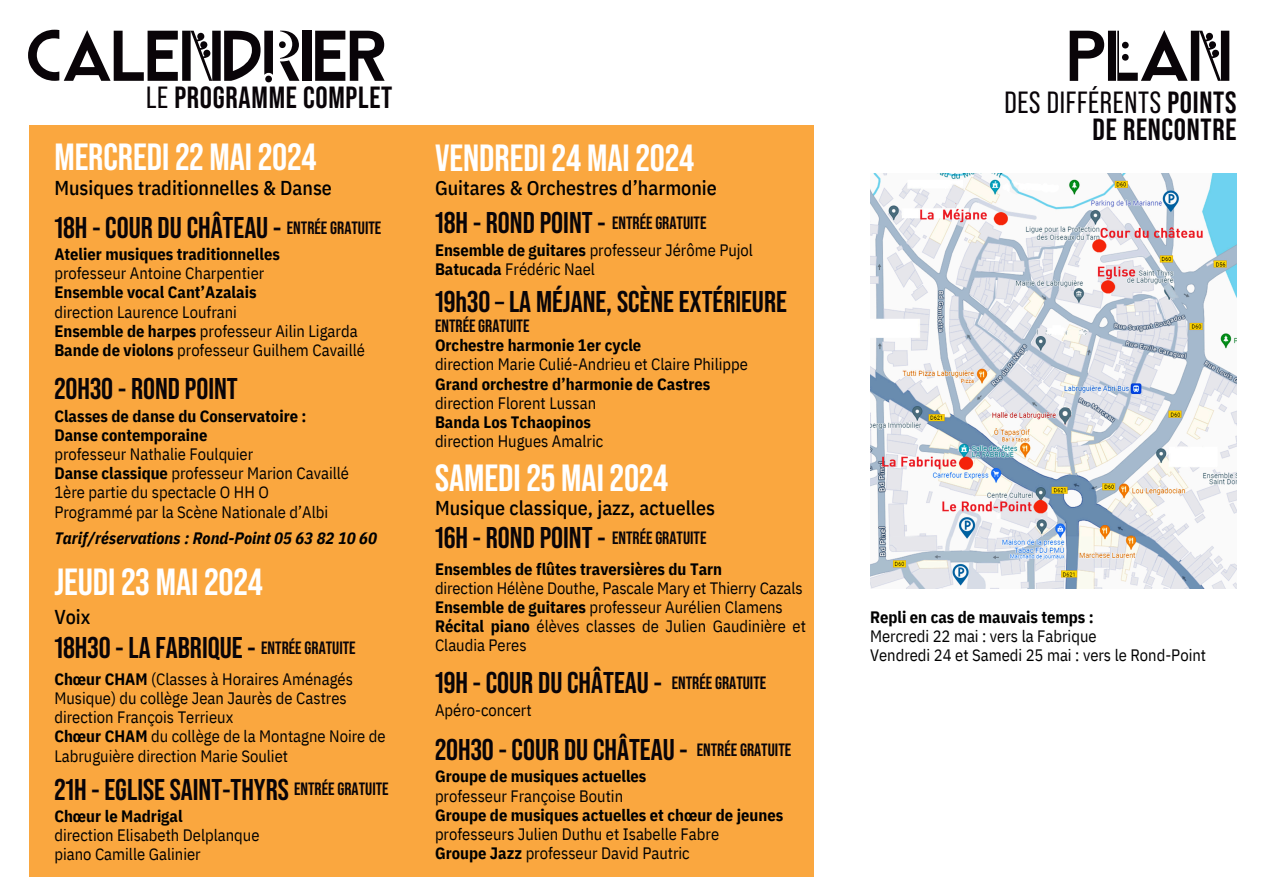
<style>
.page{position:relative;width:1263px;height:894px;background:#fff}
.page>*{position:absolute;margin:0;border:0;box-sizing:border-box;transform-origin:0 0}
.t1{font:62.55px "Impromptu";letter-spacing:.015em;color:#090408}
.t2{font:700 37.8px "Bebas Neue Pro";color:#fff}
.t3{font:700 30.6px/27px "Bebas Neue Pro";letter-spacing:.025em;color:#090408;text-align:right}
.t4{font:700 30px "Bebas Neue Pro";color:#090408}
.t5{font:500 19.95px "IBM Plex Sans Cond";color:#000}
.t6{font:700 17.85px "Bebas Neue Pro";color:#090408}
.t7{font:16.5px/19.2px "IBM Plex Sans Cond";color:#000}
.t8{font:700 16.5px/19.2px "IBM Plex Sans Cond";color:#000}
.t9{font:italic 700 16.5px "IBM Plex Sans Cond";color:#000}
.s1{font-weight:400}
.s2{font-weight:700}
</style>
<div class="page">
<div style="left:29px;top:125px;width:785px;height:751px;background:#faa73f"></div>
<img style="left:870px;top:174px;width:367px;height:414px">
<h2 class="t1" style="left:26px;top:31px;width:361px">CALENDRIER</h2>
<h2 class="t3" style="left:146px;top:84px;width:248px"><span class="s1">LE</span> PROGRAMME COMPLET</h2>
<p class="t2" style="left:54px;top:136px;width:264px">MERCREDI 22 MAI 2024</p>
<h3 class="t5" style="left:54px;top:174px;width:279px">Musiques traditionnelles &amp; Danse</h3>
<p class="t4" style="left:54px;top:210px;width:228px">18H - COUR DU CHÂTEAU -</p>
<p class="t8" style="left:54px;top:244px;width:227px">Atelier musiques traditionnelles</p>
<p class="t7" style="left:54px;top:263px;width:211px">professeur Antoine Charpentier</p>
<p class="t8" style="left:54px;top:282px;width:204px">Ensemble vocal Cant’Azalais</p>
<p class="t7" style="left:54px;top:302px;width:184px">direction Laurence Loufrani</p>
<p class="t7" style="left:54px;top:321px;width:305px"><span class="s2">Ensemble de harpes</span> professeur Ailin Ligarda</p>
<p class="t7" style="left:54px;top:340px;width:312px"><span class="s2">Bande de violons</span> professeur Guilhem Cavaillé</p>
<h3 class="t4" style="left:54px;top:372px;width:185px">20H30 - ROND POINT</h3>
<p class="t8" style="left:54px;top:406px;width:254px">Classes de danse du Conservatoire :</p>
<p class="t8" style="left:54px;top:425px;width:155px">Danse contemporaine</p>
<p class="t7" style="left:54px;top:444px;width:200px">professeur Nathalie Foulquier</p>
<p class="t7" style="left:54px;top:463px;width:296px"><span class="s2">Danse classique</span> professeur Marion Cavaillé</p>
<p class="t7" style="left:54px;top:482px;width:216px">1ère partie du spectacle O HH O</p>
<p class="t7" style="left:54px;top:501px;width:275px">Programmé par la Scène Nationale d’Albi</p>
<h3 class="t6" style="left:287px;top:217px;width:96px">ENTRÉE GRATUITE</h3>
<p class="t9" style="left:54px;top:527px;width:324px">Tarif/réservations : Rond-Point 05 63 82 10 60</p>
<p class="t2" style="left:54px;top:560px;width:210px">JEUDI 23 MAI 2024</p>
<h2 class="t5" style="left:54px;top:603px;width:37px">Voix</h2>
<p class="t4" style="left:54px;top:630px;width:203px">18H30 - LA FABRIQUE -</p>
<h3 class="t7" style="left:54px;top:669px;width:300px"><span class="s2">Chœur CHAM</span> (Classes à Horaires Aménagés<br>Musique) du collège Jean Jaurès de Castres direction François Terrieux</h3>
<p class="t7" style="left:54px;top:726px;width:333px"><span class="s2">Chœur CHAM</span> du collège de la Montagne Noire de<br>Labruguière direction Marie Souliet</p>
<p class="t4" style="left:54px;top:772px;width:236px">21H - EGLISE SAINT-THYRS</p>
<p class="t8" style="left:54px;top:806px;width:130px">Chœur le Madrigal</p>
<h3 class="t7" style="left:54px;top:825px;width:207px">direction Elisabeth Delplanque</h3>
<p class="t7" style="left:54px;top:844px;width:148px">piano Camille Galinier</p>
<p class="t6" style="left:261px;top:637px;width:96px">ENTRÉE GRATUITE</p>
<p class="t6" style="left:294px;top:778px;width:96px">ENTRÉE GRATUITE</p>
<p class="t2" style="left:435px;top:136px;width:261px">VENDREDI 24 MAI 2024</p>
<p class="t5" style="left:435px;top:175px;width:283px">Guitares &amp; Orchestres d’harmonie</p>
<p class="t4" style="left:435px;top:206px;width:172px">18H - ROND POINT -</p>
<h2 class="t7" style="left:435px;top:240px;width:319px"><span class="s2">Ensemble de guitares</span> professeur Jérôme Pujol</h2>
<p class="t7" style="left:435px;top:259px;width:161px"><span class="s2">Batucada</span> Frédéric Nael</p>
<h3 class="t4" style="left:435px;top:284px;width:353px">19h30 – LA MÉJANE, SCÈNE EXTÉRIEURE</h3>
<p class="t8" style="left:435px;top:335px;width:208px">Orchestre harmonie 1er cycle</p>
<p class="t7" style="left:435px;top:354px;width:314px">direction Marie Culié-Andrieu et Claire Philippe</p>
<p class="t8" style="left:435px;top:373px;width:277px">Grand orchestre d’harmonie de Castres</p>
<h5 class="t7" style="left:435px;top:393px;width:163px">direction Florent Lussan</h5>
<p class="t8" style="left:435px;top:412px;width:158px">Banda Los Tchaopinos</p>
<p class="t7" style="left:435px;top:431px;width:170px">direction Hugues Amalric</p>
<p class="t6" style="left:612px;top:213px;width:96px">ENTRÉE GRATUITE</p>
<p class="t6" style="left:435px;top:316px;width:96px">ENTRÉE GRATUITE</p>
<p class="t2" style="left:435px;top:456px;width:235px">SAMEDI 25 MAI 2024</p>
<p class="t5" style="left:435px;top:494px;width:282px">Musique classique, jazz, actuelles</p>
<p class="t4" style="left:435px;top:520px;width:172px">16H - ROND POINT -</p>
<h2 class="t8" style="left:435px;top:558px;width:289px">Ensembles de flûtes traversières du Tarn</h2>
<p class="t7" style="left:435px;top:577px;width:369px">direction Hélène Douthe, Pascale Mary et Thierry Cazals</p>
<h3 class="t7" style="left:435px;top:597px;width:349px"><span class="s2">Ensemble de guitares</span> professeur Aurélien Clamens</h3>
<p class="t7" style="left:435px;top:616px;width:372px"><span class="s2">Récital piano</span> élèves classes de Julien Gaudinière et<br>Claudia Peres</p>
<p class="t6" style="left:612px;top:528px;width:96px">ENTRÉE GRATUITE</p>
<p class="t4" style="left:435px;top:665px;width:228px">19H - COUR DU CHÂTEAU -</p>
<p class="t7" style="left:435px;top:699px;width:98px">Apéro-concert</p>
<h1 class="t6" style="left:672px;top:672px;width:96px">ENTRÉE GRATUITE</h1>
<p class="t4" style="left:435px;top:732px;width:254px">20H30 - COUR DU CHÂTEAU -</p>
<p class="t8" style="left:435px;top:766px;width:213px">Groupe de musiques actuelles</p>
<p class="t7" style="left:435px;top:785px;width:190px">professeur Françoise Boutin</p>
<p class="t8" style="left:435px;top:804px;width:350px">Groupe de musiques actuelles et chœur de jeunes <span class="s1">professeurs Julien Duthu et Isabelle Fabre</span></p>
<h3 class="t7" style="left:435px;top:843px;width:256px"><span class="s2">Groupe Jazz</span> professeur David Pautric</h3>
<h4 class="t6" style="left:697px;top:739px;width:96px">ENTRÉE GRATUITE</h4>
<p class="t1" style="left:1068px;top:31px;width:164px">PLAN</p>
<p class="t3" style="left:1004px;top:88px;width:234px"><span class="s1">DES DIFFÉRENTS</span> POINTS<br>DE RENCONTRE</p>
<p class="t8" style="left:870px;top:606px;width:225px">Repli en cas de mauvais temps :</p>
<p class="t7" style="left:870px;top:626px;width:228px">Mercredi 22 mai : vers la Fabrique</p>
<p class="t7" style="left:870px;top:645px;width:338px">Vendredi 24 et Samedi 25 mai : vers le Rond-Point</p>
</div>
